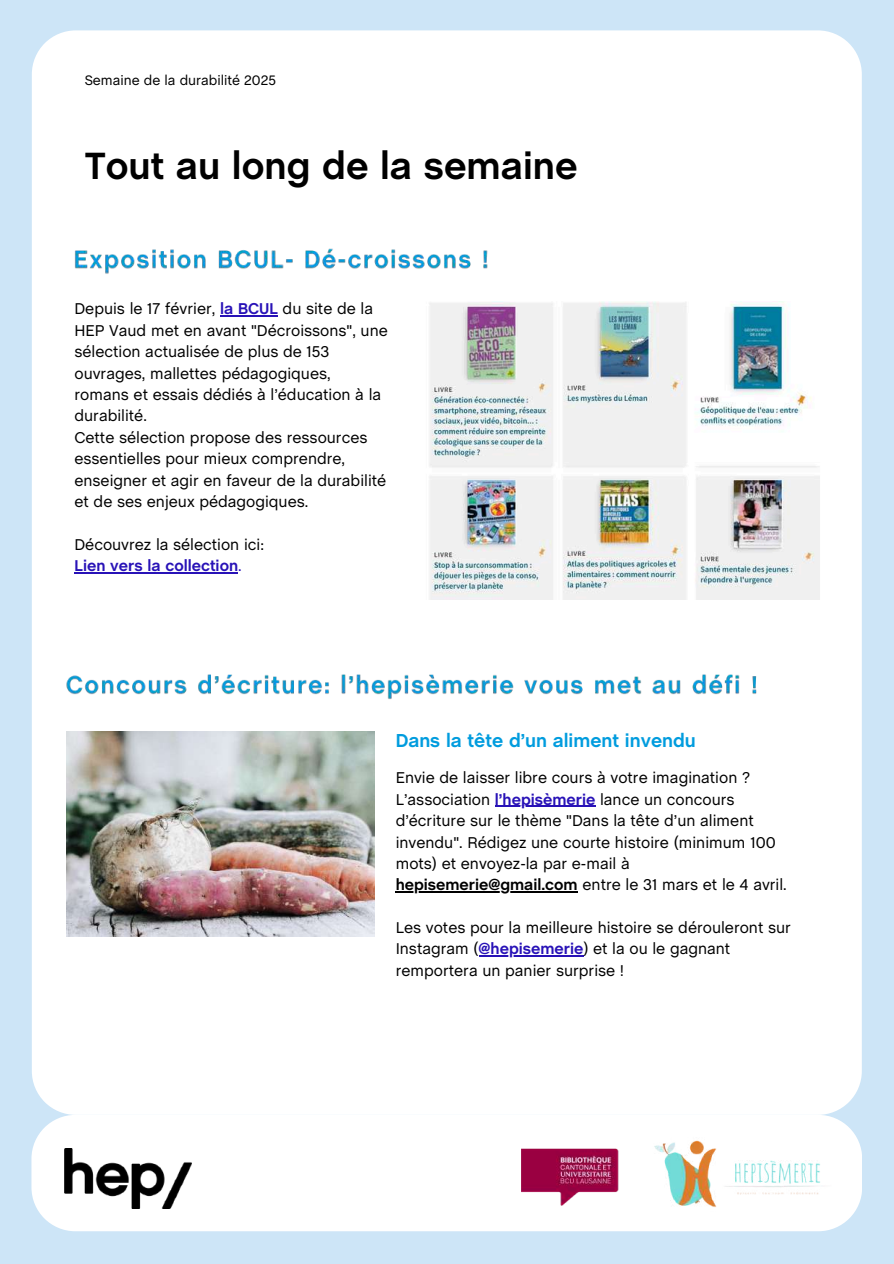
<style>
.page{position:relative;width:894px;height:1264px;background:#fff}
.page>*{position:absolute;margin:0;border:0;box-sizing:border-box;transform-origin:0 0}
.t1{font:700 38.55px "Chalet";color:#000}
.t2{font:700 19.05px "Chalet";color:#009cde}
.t3{font:15.9px/21.3px "Chalet";color:#000}
.t4{font:13.95px "Chalet";color:#000}
.s1{font-weight:700;color:#2812b7}
.s2{color:#2812b7}
.s3{font-weight:700}
</style>
<div class="page">
<div style="left:0;top:0;width:893px;height:1263px;background:#cde5f7"></div>
<div style="left:32px;top:30px;width:829px;height:1084px;background:#fff"></div>
<div style="left:31px;top:1114px;width:830px;height:117px;background:#fff;border-radius:44px"></div>
<img style="left:67px;top:731px;width:307px;height:205px">
<img style="left:420px;top:301px;width:402px;height:298px">
<img style="left:73px;top:246px;width:417px;height:31px">
<img style="left:64px;top:671px;width:696px;height:31px">
<hr style="left:220px;top:315px;width:58px;height:2px;background:#2812b7">
<hr style="left:74px;top:572px;width:164px;height:1px;background:#2812b7">
<hr style="left:495px;top:805px;width:100px;height:2px;background:#2812b7">
<hr style="left:395px;top:891px;width:182px;height:1px;background:#000">
<hr style="left:478px;top:955px;width:105px;height:1px;background:#2812b7">
<img style="left:654px;top:1140px;width:166px;height:67px">
<img style="left:521px;top:1148px;width:98px;height:58px">
<img style="left:64px;top:1148px;width:127px;height:60px">
<p class="t4" style="left:85px;top:75px;width:193px">Semaine de la durabilité 2025</p>
<h1 class="t1" style="left:67px;top:132px;width:494px">Tout au long de la semaine</h1>
<h1 class="t1" style="left:85px;top:150px;width:494px">Tout au long de la semaine</h1>
<p class="t3" style="left:74px;top:299px;width:315px">Depuis le 17 février, <span class="s1">la BCUL</span> du site de la HEP Vaud met en avant "Décroissons", une sélection actualisée de plus de 153 ouvrages, mallettes pédagogiques, romans et essais dédiés à l’éducation à la durabilité.<br>Cette sélection propose des ressources essentielles pour mieux comprendre, enseigner et agir en faveur de la durabilité et de ses enjeux pédagogiques.</p>
<p class="t3" style="left:74px;top:535px;width:191px">Découvrez la sélection ici:<br><span class="s1">Lien vers la collection</span><span class="s2">.</span></p>
<p class="t2" style="left:395px;top:733px;width:301px">Dans la tête d’un aliment invendu</p>
<p class="t3" style="left:395px;top:768px;width:392px">Envie de laisser libre cours à votre imagination ?<br>L’association <span class="s1">l’hepisèmerie</span> lance un concours d’écriture sur le thème "Dans la tête d’un aliment invendu". Rédigez une courte histoire (minimum 100 mots) et envoyez-la par e-mail à <span class="s3">hepisemerie@gmail.com</span> entre le 31 mars et le 4 avril.</p>
<p class="t3" style="left:395px;top:918px;width:396px">Les votes pour la meilleure histoire se dérouleront sur<br>Instagram (<span class="s1">@hepisemerie</span>) et la ou le gagnant remportera un panier surprise !</p>
</div>
